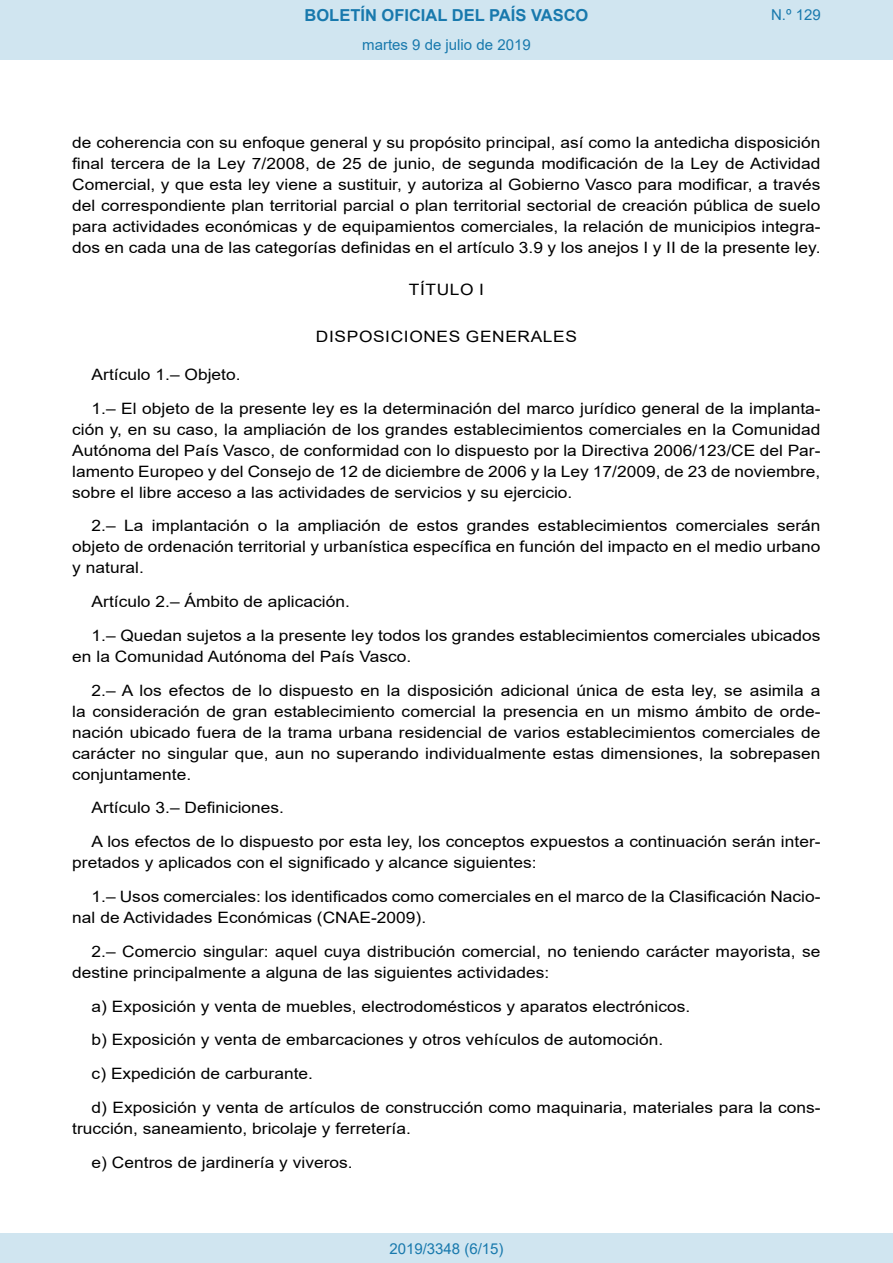
<style>
.page{position:relative;width:893px;height:1263px;background:#fff}
.page>*{position:absolute;margin:0;border:0;box-sizing:border-box;transform-origin:0 0}
.t1{font:700 16.5px "Arial";color:#1879ad}
.BOPVDetalle{font:15.6px/21px "Arial";color:#000;scale:1.11 1}
.BOPVClave{font:15.6px "Arial";letter-spacing:.035em;color:#000;scale:1.11 1}
.Paginacion_Centro{font:15px "Arial";color:#1879ad}
</style>
<div class="page">
<div style="left:0;top:0;width:893px;height:60px;background:#d0e5f0"></div>
<div style="left:0;top:1233px;width:893px;height:30px;background:#d0e5f0"></div>
<p class="t1" style="left:305px;top:3px;width:285px">BOLETÍN OFICIAL DEL PAÍS VASCO</p>
<p class="Paginacion_Centro" style="left:362px;top:35px;width:170px">martes 9 de julio de 2019</p>
<p class="Paginacion_Centro" style="left:771px;top:5px;width:51px">N.º 129</p>
<p class="BOPVDetalle" style="left:72px;top:132px;width:676px;text-align:justify">de coherencia con su enfoque general y su propósito principal, así como la antedicha disposición final tercera de la Ley 7/2008, de 25 de junio, de segunda modificación de la Ley de Actividad Comercial, y que esta ley viene a sustituir, y autoriza al Gobierno Vasco para modificar, a través del correspondiente plan territorial parcial o plan territorial sectorial de creación pública de suelo para actividades económicas y de equipamientos comerciales, la relación de municipios integra&shy;dos en cada una de las categorías definidas en el artículo 3.9 y los anejos I y II de la presente ley.</p>
<p class="BOPVClave" style="left:409px;top:279px;width:69px">TÍTULO I</p>
<p class="BOPVClave" style="left:316px;top:326px;width:237px">DISPOSICIONES GENERALES</p>
<p class="BOPVDetalle" style="left:92px;top:364px;width:136px">Artículo 1.– Objeto.</p>
<p class="BOPVDetalle" style="left:72px;top:398px;width:676px;text-align:justify;text-indent:19px">1.– El objeto de la presente ley es la determinación del marco jurídico general de la implanta&shy;ción y, en su caso, la ampliación de los grandes establecimientos comerciales en la Comunidad Autónoma del País Vasco, de conformidad con lo dispuesto por la Directiva 2006/123/CE del Par&shy;lamento Europeo y del Consejo de 12 de diciembre de 2006 y la Ley 17/2009, de 23 de noviembre, sobre el libre acceso a las actividades de servicios y su ejercicio.</p>
<p class="BOPVDetalle" style="left:72px;top:515px;width:676px;text-align:justify;text-indent:19px">2.– La implantación o la ampliación de estos grandes establecimientos comerciales serán objeto de ordenación territorial y urbanística específica en función del impacto en el medio urbano y natural.</p>
<p class="BOPVDetalle" style="left:92px;top:591px;width:234px">Artículo 2.– Ámbito de aplicación.</p>
<p class="BOPVDetalle" style="left:72px;top:625px;width:675px;text-indent:19px">1.– Quedan sujetos a la presente ley todos los grandes establecimientos comerciales ubicados en la Comunidad Autónoma del País Vasco.</p>
<p class="BOPVDetalle" style="left:72px;top:680px;width:676px;text-align:justify;text-indent:19px">2.– A los efectos de lo dispuesto en la disposición adicional única de esta ley, se asimila a la consideración de gran establecimiento comercial la presencia en un mismo ámbito de orde&shy;nación ubicado fuera de la trama urbana residencial de varios establecimientos comerciales de carácter no singular que, aun no superando individualmente estas dimensiones, la sobrepasen conjuntamente.</p>
<p class="BOPVDetalle" style="left:92px;top:797px;width:175px">Artículo 3.– Definiciones.</p>
<p class="BOPVDetalle" style="left:72px;top:831px;width:676px;text-indent:19px">A los efectos de lo dispuesto por esta ley, los conceptos expuestos a continuación serán inter&shy;pretados y aplicados con el significado y alcance siguientes:</p>
<p class="BOPVDetalle" style="left:72px;top:886px;width:676px;text-indent:19px">1.– Usos comerciales: los identificados como comerciales en el marco de la Clasificación Nacio&shy;nal de Actividades Económicas (CNAE-2009).</p>
<p class="BOPVDetalle" style="left:72px;top:941px;width:676px;text-indent:19px">2.– Comercio singular: aquel cuya distribución comercial, no teniendo carácter mayorista, se destine principalmente a alguna de las siguientes actividades:</p>
<p class="BOPVDetalle" style="left:92px;top:995px;width:541px">a) Exposición y venta de muebles, electrodomésticos y aparatos electrónicos.</p>
<p class="BOPVDetalle" style="left:92px;top:1029px;width:516px">b) Exposición y venta de embarcaciones y otros vehículos de automoción.</p>
<p class="BOPVDetalle" style="left:92px;top:1063px;width:201px">c) Expedición de carburante.</p>
<p class="BOPVDetalle" style="left:72px;top:1097px;width:676px;text-indent:19px">d) Exposición y venta de artículos de construcción como maquinaria, materiales para la cons&shy;trucción, saneamiento, bricolaje y ferretería.</p>
<p class="BOPVDetalle" style="left:92px;top:1151px;width:237px">e) Centros de jardinería y viveros.</p>
<p class="Paginacion_Centro" style="left:389px;top:1238px;width:116px">2019/3348 (6/15)</p>
</div>
